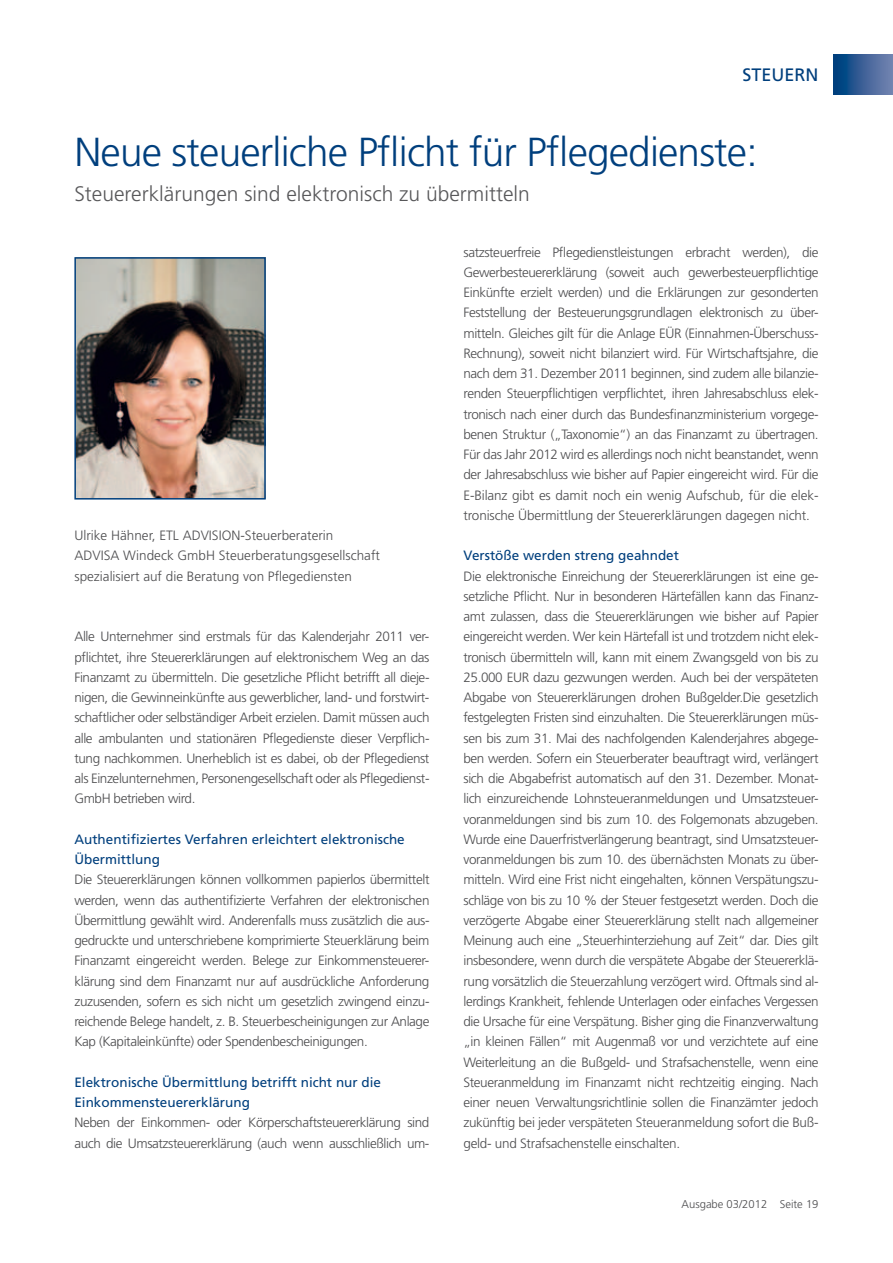
<style>
.page{position:relative;width:893px;height:1263px;background:#fff}
.page>*{position:absolute;margin:0;border:0;box-sizing:border-box;transform-origin:0 0}
.t1{font:300 40.5px "Frutiger";letter-spacing:-.02em;color:#003f7d}
.t2{font:300 21px "Frutiger";color:#58585a}
.t3{font:18px "Frutiger";color:#003f7d}
.t4{font:300 13.5px/20.2px "Frutiger";letter-spacing:-.02em;color:#4c4c4e;text-align:justify}
.t5{font:13.5px/20.2px "Frutiger";color:#003f7d}
.t6{font:300 13.5px/20.2px "Frutiger";color:#4c4c4e}
.t7{font:300 11.25px "Frutiger";color:#4c4c4e}
</style>
<div class="page">
<svg style="left:833px;top:54px;width:60px;height:40px;background:#376096"></svg>
<img style="left:77px;top:260px;width:186px;height:237px">
<div style="left:74px;top:257px;width:192px;height:243px;border:2px solid #003f7d"></div>
<h3 class="t3" style="left:742px;top:64px;width:78px">STEUERN</h3>
<h1 class="t1" style="left:74px;top:129px;width:685px">Neue steuerliche Pflicht für Pflegedienste:</h1>
<h2 class="t2" style="left:74px;top:182px;width:457px">Steuererklärungen sind elektronisch zu übermitteln</h2>
<p class="t6" style="left:74px;top:525px;width:307px">Ulrike Hähner, ETL ADVISION-Steuerberaterin<br>ADVISA Windeck GmbH Steuerberatungsgesellschaft spezialisiert auf die Beratung von Pflegediensten</p>
<p class="t4" style="left:74px;top:627px;width:357px">Alle Unternehmer sind erstmals für das Kalenderjahr 2011 ver&shy;pflichtet, ihre Steuererklärungen auf elektronischem Weg an das Finanzamt zu übermitteln. Die gesetzliche Pflicht betrifft all dieje&shy;nigen, die Gewinneinkünfte aus gewerblicher, land- und forstwirt&shy;schaftlicher oder selbständiger Arbeit erzielen. Damit müssen auch alle ambulanten und stationären Pflegedienste dieser Verpflich&shy;tung nachkommen. Unerheblich ist es dabei, ob der Pflegedienst als Einzelunternehmen, Personengesellschaft oder als Pflegedienst-GmbH betrieben wird.</p>
<p class="t5" style="left:74px;top:829px;width:332px">Authentifiziertes Verfahren erleichtert elektronische<br>Übermittlung</p>
<p class="t4" style="left:74px;top:870px;width:357px">Die Steuererklärungen können vollkommen papierlos übermittelt werden, wenn das authentifizierte Verfahren der elektronischen Übermittlung gewählt wird. Anderenfalls muss zusätzlich die aus&shy;gedruckte und unterschriebene komprimierte Steuerklärung beim Finanzamt eingereicht werden. Belege zur Einkommensteuerer&shy;klärung sind dem Finanzamt nur auf ausdrückliche Anforderung zuzusenden, sofern es sich nicht um gesetzlich zwingend einzu&shy;reichende Belege handelt, z. B. Steuerbescheinigungen zur Anlage Kap (Kapitaleinkünfte) oder Spendenbescheinigungen.</p>
<p class="t5" style="left:74px;top:1072px;width:308px">Elektronische Übermittlung betrifft nicht nur die<br>Einkommensteuererklärung</p>
<p class="t4" style="left:74px;top:1113px;width:357px">Neben der Einkommen- oder Körperschaftsteuererklärung sind auch die Umsatzsteuererklärung (auch wenn ausschließlich um-</p>
<p class="t4" style="left:463px;top:242px;width:357px">satzsteuerfreie Pflegedienstleistungen erbracht werden), die Gewerbesteuererklärung (soweit auch gewerbesteuerpflichtige Einkünfte erzielt werden) und die Erklärungen zur gesonderten Feststellung der Besteuerungsgrundlagen elektronisch zu über&shy;mitteln. Gleiches gilt für die Anlage EÜR (Einnahmen-Überschuss-Rechnung), soweit nicht bilanziert wird. Für Wirtschaftsjahre, die nach dem 31. Dezember 2011 beginnen, sind zudem alle bilanzie&shy;renden Steuerpflichtigen verpflichtet, ihren Jahresabschluss elek&shy;tronisch nach einer durch das Bundesfinanzministerium vorgege&shy;benen Struktur („Taxonomie“) an das Finanzamt zu übertragen.<br>Für das Jahr 2012 wird es allerdings noch nicht beanstandet, wenn der Jahresabschluss wie bisher auf Papier eingereicht wird. Für die E-Bilanz gibt es damit noch ein wenig Aufschub, für die elek&shy;tronische Übermittlung der Steuererklärungen dagegen nicht.</p>
<p class="t5" style="left:463px;top:546px;width:217px">Verstöße werden streng geahndet</p>
<p class="t4" style="left:463px;top:566px;width:357px">Die elektronische Einreichung der Steuererklärungen ist eine ge&shy;setzliche Pflicht. Nur in besonderen Härtefällen kann das Finanz&shy;amt zulassen, dass die Steuererklärungen wie bisher auf Papier eingereicht werden. Wer kein Härtefall ist und trotzdem nicht elek&shy;tronisch übermitteln will, kann mit einem Zwangsgeld von bis zu 25.000 EUR dazu gezwungen werden. Auch bei der verspäteten Abgabe von Steuererklärungen drohen Bußgelder.Die gesetzlich festgelegten Fristen sind einzuhalten. Die Steuererklärungen müs&shy;sen bis zum 31. Mai des nachfolgenden Kalenderjahres abgege&shy;ben werden. Sofern ein Steuerberater beauftragt wird, verlängert sich die Abgabefrist automatisch auf den 31. Dezember. Monat&shy;lich einzureichende Lohnsteueranmeldungen und Umsatzsteuer&shy;voranmeldungen sind bis zum 10. des Folgemonats abzugeben.<br>Wurde eine Dauerfristverlängerung beantragt, sind Umsatzsteuer&shy;voranmeldungen bis zum 10. des übernächsten Monats zu über&shy;mitteln. Wird eine Frist nicht eingehalten, können Verspätungszu&shy;schläge von bis zu 10 % der Steuer festgesetzt werden. Doch die verzögerte Abgabe einer Steuererklärung stellt nach allgemeiner Meinung auch eine „Steuerhinterziehung auf Zeit“ dar. Dies gilt insbesondere, wenn durch die verspätete Abgabe der Steuererklä&shy;rung vorsätzlich die Steuerzahlung verzögert wird. Oftmals sind al&shy;lerdings Krankheit, fehlende Unterlagen oder einfaches Vergessen die Ursache für eine Verspätung. Bisher ging die Finanzverwaltung „in kleinen Fällen“ mit Augenmaß vor und verzichtete auf eine Weiterleitung an die Bußgeld- und Strafsachenstelle, wenn eine Steueranmeldung im Finanzamt nicht rechtzeitig einging. Nach einer neuen Verwaltungsrichtlinie sollen die Finanzämter jedoch zukünftig bei jeder verspäteten Steueranmeldung sofort die Buß&shy;geld- und Strafsachenstelle einschalten.</p>
<p class="t7" style="left:682px;top:1198px;width:138px">Ausgabe 03/2012 Seite 19</p>
</div>
